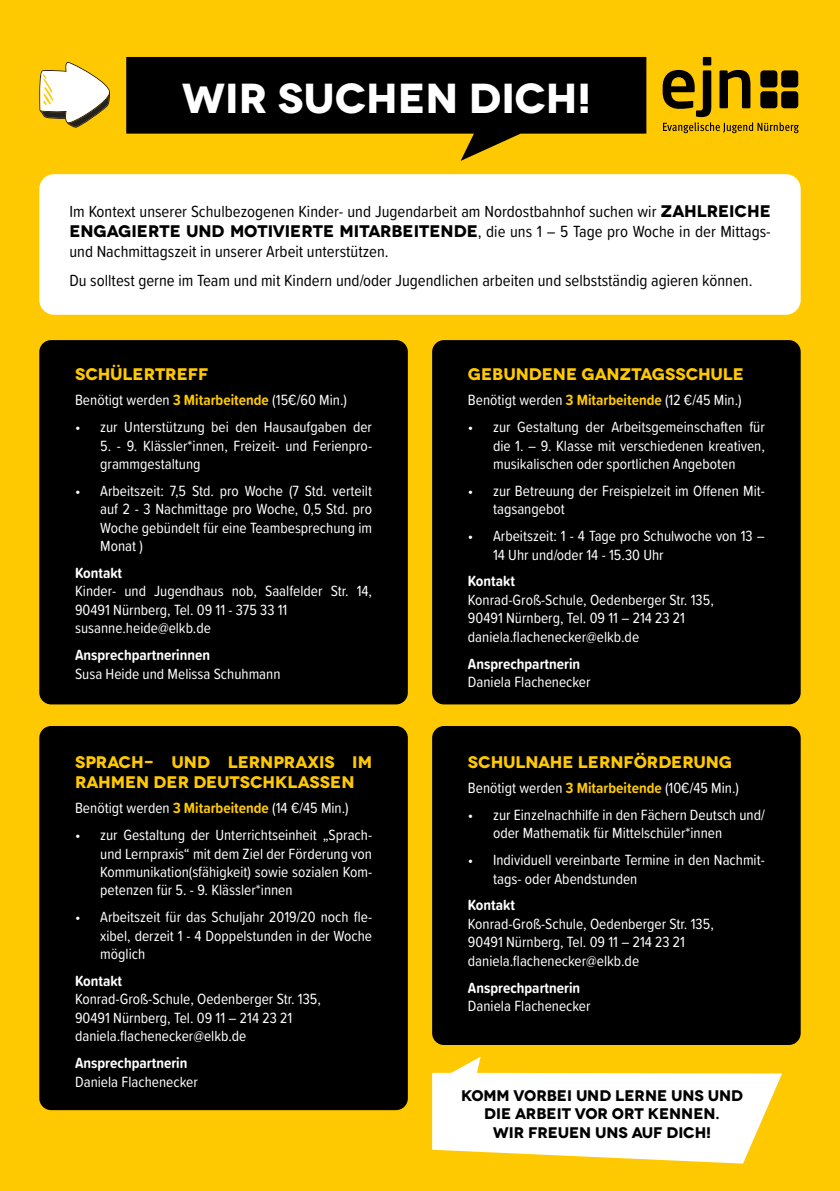
<style>
.page{position:relative;width:840px;height:1191px;background:#fff}
.page>*{position:absolute;margin:0;border:0;box-sizing:border-box;transform-origin:0 0}
.t1{font:700 41.8px "Novecentowide";letter-spacing:-.005em;color:#fff}
.t2{font:16.8px/28.4px "Proxima Soft Cond";color:#000}
.t3{font:700 16.8px/20.2px "Novecentowide";color:#fec900}
.t4{font:700 16.8px "Novecentowide";color:#000}
.t5{font:15.4px/18.4px "Proxima Soft Cond";color:#fff}
.t6{font:700 15.4px "Proxima Soft Cond";color:#fff}
.t7{font:700 15.4px/18.4px "Novecentowide";color:#000;text-align:center}
.s1{font-family:"Novecentowide";font-weight:700}
.s2{font-family:"Proxima Soft Cond";font-weight:400}
.s3{font-weight:700;color:#fec900}
</style>
<div class="page">
<div style="left:0;top:0;width:839px;height:1191px;background:#fec900"></div>
<div style="left:39px;top:174px;width:761px;height:141px;background:#fff;border-radius:15px"></div>
<svg style="left:126px;top:57px;width:520px;height:104px;fill:#000"></svg>
<div style="left:39px;top:340px;width:368px;height:364px;background:#000;border-radius:12px"></div>
<div style="left:432px;top:340px;width:368px;height:364px;background:#000;border-radius:12px"></div>
<div style="left:39px;top:726px;width:368px;height:384px;background:#000;border-radius:12px"></div>
<div style="left:432px;top:726px;width:368px;height:319px;background:#000;border-radius:12px"></div>
<svg style="left:432px;top:1056px;width:349px;height:107px"></svg>
<svg style="left:39px;top:62px;width:71px;height:66px"></svg>
<div style="left:702px;top:57px;width:9px;height:8px;background:#000"></div>
<svg style="left:662px;top:70px;width:136px;height:63px"></svg>
<h1 class="t1" style="left:181px;top:72px;width:411px">WIR SUCHEN DICH!</h1>
<p class="t2" style="left:69px;top:197px;width:702px">Im Kontext unserer Schulbezogenen Kinder- und Jugendarbeit am Nordostbahnhof suchen wir <span class="s1">ZAHLREICHE</span></p>
<p class="t4" style="left:69px;top:221px;width:702px">ENGAGIERTE UND MOTIVIERTE MITARBEITENDE<span class="s2">, die uns 1 – 5 Tage pro Woche in der Mittags-</span></p>
<p class="t2" style="left:69px;top:237px;width:684px">und Nachmittagszeit in unserer Arbeit unterstützen.<br>Du solltest gerne im Team und mit Kindern und/oder Jugendlichen arbeiten und selbstständig agieren können.</p>
<p class="t3" style="left:75px;top:364px;width:135px">SCHÜLERTREFF</p>
<p class="t5" style="left:75px;top:390px;width:273px">Benötigt werden <span class="s3">3 Mitarbeitende</span> (15€/60 Min.)</p>
<p class="t5" style="left:75px;top:417px;width:298px">• zur Unterstützung bei den Hausaufgaben der</p>
<p class="t5" style="left:100px;top:435px;width:273px">5. - 9. Klässler*innen, Freizeit- und Ferienpro&shy;grammgestaltung</p>
<p class="t5" style="left:100px;top:481px;width:273px;text-align:justify;text-indent:-25px">• Arbeitszeit: 7,5 Std. pro Woche (7 Std. verteilt auf 2 - 3 Nachmittage pro Woche, 0,5 Std. pro Woche gebündelt für eine Teambesprechung im Monat )</p>
<p class="t6" style="left:75px;top:561px;width:49px">Kontakt</p>
<p class="t5" style="left:75px;top:581px;width:298px">Kinder- und Jugendhaus nob, Saalfelder Str. 14,<br>90491 Nürnberg, Tel. 09 11 - 375 33 11 susanne.heide@elkb.de</p>
<p class="t6" style="left:75px;top:643px;width:137px">Ansprechpartnerinnen</p>
<p class="t5" style="left:75px;top:663px;width:207px">Susa Heide und Melissa Schuhmann</p>
<p class="t3" style="left:75px;top:752px;width:298px">SPRACH- UND LERNPRAXIS IM<br>RAHMEN DER DEUTSCHKLASSEN</p>
<p class="t5" style="left:75px;top:798px;width:275px">Benötigt werden <span class="s3">3 Mitarbeitende</span> (14 €/45 Min.)</p>
<p class="t5" style="left:100px;top:825px;width:273px;text-align:justify;text-indent:-25px">• zur Gestaltung der Unterrichtseinheit „Sprach&shy;und Lernpraxis“ mit dem Ziel der Förderung von Kommunikation(sfähigkeit) sowie sozialen Kom&shy;petenzen für 5. - 9. Klässler*innen</p>
<p class="t5" style="left:100px;top:907px;width:273px;text-align:justify;text-indent:-25px">• Arbeitszeit für das Schuljahr 2019/20 noch fle&shy;xibel, derzeit 1 - 4 Doppelstunden in der Woche möglich</p>
<p class="t6" style="left:75px;top:969px;width:49px">Kontakt</p>
<p class="t5" style="left:75px;top:989px;width:247px">Konrad-Groß-Schule, Oedenberger Str. 135,<br>90491 Nürnberg, Tel. 09 11 – 214 23 21 daniela.flachenecker@elkb.de</p>
<p class="t6" style="left:75px;top:1051px;width:114px">Ansprechpartnerin</p>
<p class="t5" style="left:75px;top:1071px;width:124px">Daniela Flachenecker</p>
<p class="t3" style="left:467px;top:364px;width:277px">GEBUNDENE GANZTAGSSCHULE</p>
<p class="t5" style="left:467px;top:390px;width:275px">Benötigt werden <span class="s3">3 Mitarbeitende</span> (12 €/45 Min.)</p>
<p class="t5" style="left:492px;top:417px;width:273px;text-align:justify;text-indent:-25px">• zur Gestaltung der Arbeitsgemeinschaften für die 1. – 9. Klasse mit verschiedenen kreativen, musikalischen oder sportlichen Angeboten</p>
<p class="t5" style="left:493px;top:481px;width:273px;text-indent:-25px">• zur Betreuung der Freispielzeit im Offenen Mit&shy;tagsangebot</p>
<p class="t5" style="left:493px;top:526px;width:273px;text-indent:-25px">• Arbeitszeit: 1 - 4 Tage pro Schulwoche von 13 –<br>14 Uhr und/oder 14 - 15.30 Uhr</p>
<p class="t6" style="left:467px;top:570px;width:49px">Kontakt</p>
<p class="t5" style="left:467px;top:590px;width:247px">Konrad-Groß-Schule, Oedenberger Str. 135,<br>90491 Nürnberg, Tel. 09 11 – 214 23 21 daniela.flachenecker@elkb.de</p>
<p class="t6" style="left:467px;top:652px;width:114px">Ansprechpartnerin</p>
<p class="t5" style="left:467px;top:672px;width:124px">Daniela Flachenecker</p>
<p class="t3" style="left:467px;top:752px;width:265px">SCHULNAHE LERNFÖRDERUNG</p>
<p class="t5" style="left:467px;top:778px;width:272px">Benötigt werden <span class="s3">3 Mitarbeitende</span> (10€/45 Min.)</p>
<p class="t5" style="left:492px;top:805px;width:273px;text-indent:-25px">• zur Einzelnachhilfe in den Fächern Deutsch und/ oder Mathematik für Mittelschüler*innen</p>
<p class="t5" style="left:493px;top:850px;width:273px;text-indent:-25px">• Individuell vereinbarte Termine in den Nachmit&shy;tags- oder Abendstunden</p>
<p class="t6" style="left:467px;top:894px;width:49px">Kontakt</p>
<p class="t5" style="left:467px;top:914px;width:247px">Konrad-Groß-Schule, Oedenberger Str. 135,<br>90491 Nürnberg, Tel. 09 11 – 214 23 21 daniela.flachenecker@elkb.de</p>
<p class="t6" style="left:467px;top:976px;width:114px">Ansprechpartnerin</p>
<p class="t5" style="left:467px;top:996px;width:124px">Daniela Flachenecker</p>
<p class="t7" style="left:461px;top:1086px;width:283px">KOMM VORBEI UND LERNE UNS UND<br>DIE ARBEIT VOR ORT KENNEN.<br>WIR FREUEN UNS AUF DICH!</p>
</div>
